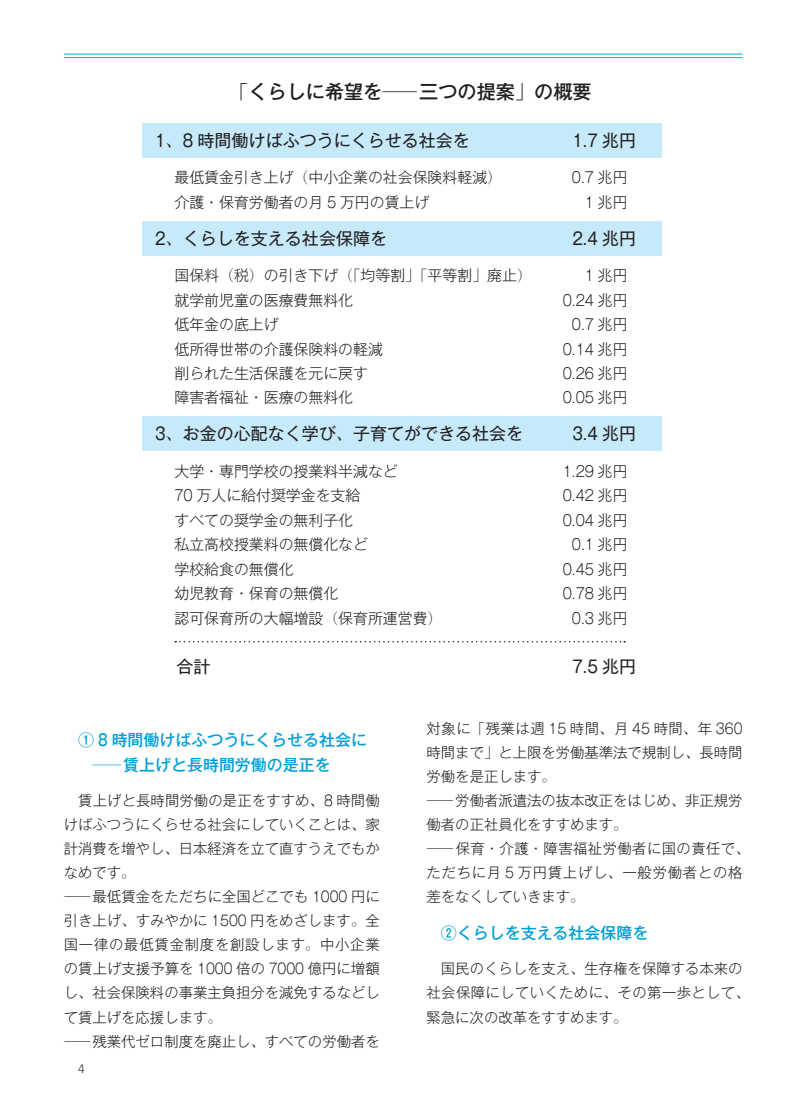
<style>
.page{position:relative;width:800px;height:1119px;background:#fff}
.page>*{position:absolute;margin:0;border:0;box-sizing:border-box;transform-origin:0 0}
.t1{font:500 19.2px "Gothic MB101 Pro";color:#231f20}
.t2{font:16.95px "Gothic MB101 Pro";color:#231f20;scale:.9 1}
.t3{font:16.95px "Gothic MB101 Pro";color:#231f20}
.t4{font:500 15.9px/24.5px "Gothic MB101 Pro";color:#009fda}
.t5{font:300 14.85px "Gothic MB101 Pro";color:#231f20}
.t6{font:300 14.85px "Gothic MB101 Pro";color:#231f20;scale:.9 1}
.t7{font:300 14.4px/24px "Gothic MB101 Pro";color:#231f20}
.t8{font:300 10.65px "Shin M Go Pro";color:#231f20}
.s1{font-family:"Ryumin Pro"}
</style>
<div class="page">
<hr style="left:64px;top:54px;width:678px;height:1px;background:#00aeef">
<hr style="left:64px;top:57px;width:678px;height:1px;background:#00aeef">
<div style="left:142px;top:123px;width:519px;height:34px;background:#c6eafa"></div>
<div style="left:142px;top:221px;width:519px;height:34px;background:#c6eafa"></div>
<div style="left:142px;top:417px;width:519px;height:34px;background:#c6eafa"></div>
<svg style="left:175px;top:641px;width:450px;height:1px"></svg>
<h1 class="t1" style="left:229px;top:76px;width:364px"><span class="s1">「</span>くらしに希望を─三つの提案<span class="s1">」</span>の概要</h1>
<p class="t2" style="left:155px;top:126px;width:351px">1<span class="s1">、</span>8 時間働けばふつうにくらせる社会を</p>
<p class="t2" style="left:572px;top:126px;width:72px">1.7 兆円</p>
<p class="t5" style="left:174px;top:165px;width:329px">最低賃金引き上げ<span class="s1">（</span>中小企業の社会保険料軽減<span class="s1">）</span></p>
<p class="t6" style="left:571px;top:165px;width:63px">0.7 兆円</p>
<p class="t5" style="left:174px;top:190px;width:256px">介護<span class="s1">・</span>保育労働者の月 5 万円の賃上げ</p>
<p class="t6" style="left:585px;top:190px;width:49px">1 兆円</p>
<p class="t2" style="left:155px;top:224px;width:259px">2<span class="s1">、</span>くらしを支える社会保障を</p>
<p class="t2" style="left:572px;top:224px;width:72px">2.4 兆円</p>
<p class="t5" style="left:174px;top:263px;width:359px">国保料<span class="s1">（</span>税<span class="s1">）</span>の引き下げ<span class="s1">（「</span>均等割<span class="s1">」「</span>平等割<span class="s1">」</span>廃止<span class="s1">）</span></p>
<p class="t6" style="left:585px;top:263px;width:49px">1 兆円</p>
<p class="t5" style="left:174px;top:287px;width:180px">就学前児童の医療費無料化</p>
<p class="t6" style="left:562px;top:287px;width:74px">0.24 兆円</p>
<p class="t5" style="left:174px;top:312px;width:106px">低年金の底上げ</p>
<p class="t6" style="left:571px;top:312px;width:63px">0.7 兆円</p>
<p class="t5" style="left:174px;top:336px;width:210px">低所得世帯の介護保険料の軽減</p>
<p class="t6" style="left:562px;top:336px;width:74px">0.14 兆円</p>
<p class="t5" style="left:174px;top:361px;width:195px">削られた生活保護を元に戻す</p>
<p class="t6" style="left:562px;top:361px;width:74px">0.26 兆円</p>
<p class="t5" style="left:174px;top:385px;width:180px">障害者福祉<span class="s1">・</span>医療の無料化</p>
<p class="t6" style="left:562px;top:385px;width:74px">0.05 兆円</p>
<p class="t2" style="left:155px;top:420px;width:410px">3<span class="s1">、</span>お金の心配なく学び<span class="s1">、</span>子育てができる社会を</p>
<p class="t2" style="left:572px;top:420px;width:72px">3.4 兆円</p>
<p class="t5" style="left:174px;top:459px;width:225px">大学<span class="s1">・</span>専門学校の授業料半減など</p>
<p class="t6" style="left:562px;top:459px;width:74px">1.29 兆円</p>
<p class="t6" style="left:174px;top:483px;width:208px">70 万人に給付奨学金を支給</p>
<p class="t6" style="left:562px;top:483px;width:74px">0.42 兆円</p>
<p class="t5" style="left:174px;top:507px;width:180px">すべての奨学金の無利子化</p>
<p class="t6" style="left:562px;top:507px;width:74px">0.04 兆円</p>
<p class="t5" style="left:174px;top:532px;width:195px">私立高校授業料の無償化など</p>
<p class="t6" style="left:571px;top:532px;width:63px">0.1 兆円</p>
<p class="t5" style="left:174px;top:556px;width:121px">学校給食の無償化</p>
<p class="t6" style="left:562px;top:556px;width:74px">0.45 兆円</p>
<p class="t5" style="left:174px;top:581px;width:165px">幼児教育<span class="s1">・</span>保育の無償化</p>
<p class="t6" style="left:562px;top:581px;width:74px">0.78 兆円</p>
<p class="t5" style="left:174px;top:605px;width:269px">認可保育所の大幅増設<span class="s1">（</span>保育所運営費<span class="s1">）</span></p>
<p class="t6" style="left:571px;top:605px;width:63px">0.3 兆円</p>
<p class="t3" style="left:142px;top:652px;width:70px">　　合計</p>
<p class="t2" style="left:572px;top:652px;width:72px">7.5 兆円</p>
<p class="t4" style="left:92px;top:726px;width:276px;text-indent:-14px">① 8 時間働けばふつうにくらせる社会に─賃上げと長時間労働の是正を</p>
<p class="t7" style="left:64px;top:786px;width:317px">　賃上げと長時間労働の是正をすすめ<span class="s1">、</span>8 時間働けばふつうにくらせる社会にしていくことは<span class="s1">、</span>家計消費を増やし<span class="s1">、</span>日本経済を立て直すうえでもかなめです<span class="s1">。<br></span>─最低賃金をただちに全国どこでも 1000 円に引き上げ<span class="s1">、</span>すみやかに 1500 円をめざします<span class="s1">。</span>全国一律の最低賃金制度を創設します<span class="s1">。</span>中小企業の賃上げ支援予算を 1000 倍の 7000 億円に増額し<span class="s1">、</span>社会保険料の事業主負担分を減免するなどして賃上げを応援します<span class="s1">。<br></span>─残業代ゼロ制度を廃止し<span class="s1">、</span>すべての労働者を</p>
<p class="t8" style="left:78px;top:1060px;width:8px">4</p>
<p class="t7" style="left:426px;top:714px;width:324px">対象に<span class="s1">「</span>残業は週 15 時間<span class="s1">、</span>月 45 時間<span class="s1">、</span>年 360時間まで<span class="s1">」</span>と上限を労働基準法で規制し<span class="s1">、</span>長時間労働を是正します<span class="s1">。<br></span>─労働者派遣法の抜本改正をはじめ<span class="s1">、</span>非正規労働者の正社員化をすすめます<span class="s1">。<br></span>─保育<span class="s1">・</span>介護<span class="s1">・</span>障害福祉労働者に国の責任で<span class="s1">、</span>ただちに月 5 万円賃上げし<span class="s1">、</span>一般労働者との格差をなくしていきます<span class="s1">。</span></p>
<p class="t4" style="left:441px;top:918px;width:209px">②くらしを支える社会保障を</p>
<p class="t7" style="left:426px;top:954px;width:324px">　国民のくらしを支え<span class="s1">、</span>生存権を保障する本来の社会保障にしていくために<span class="s1">、</span>その第一歩として<span class="s1">、</span>緊急に次の改革をすすめます<span class="s1">。</span></p>
</div>
